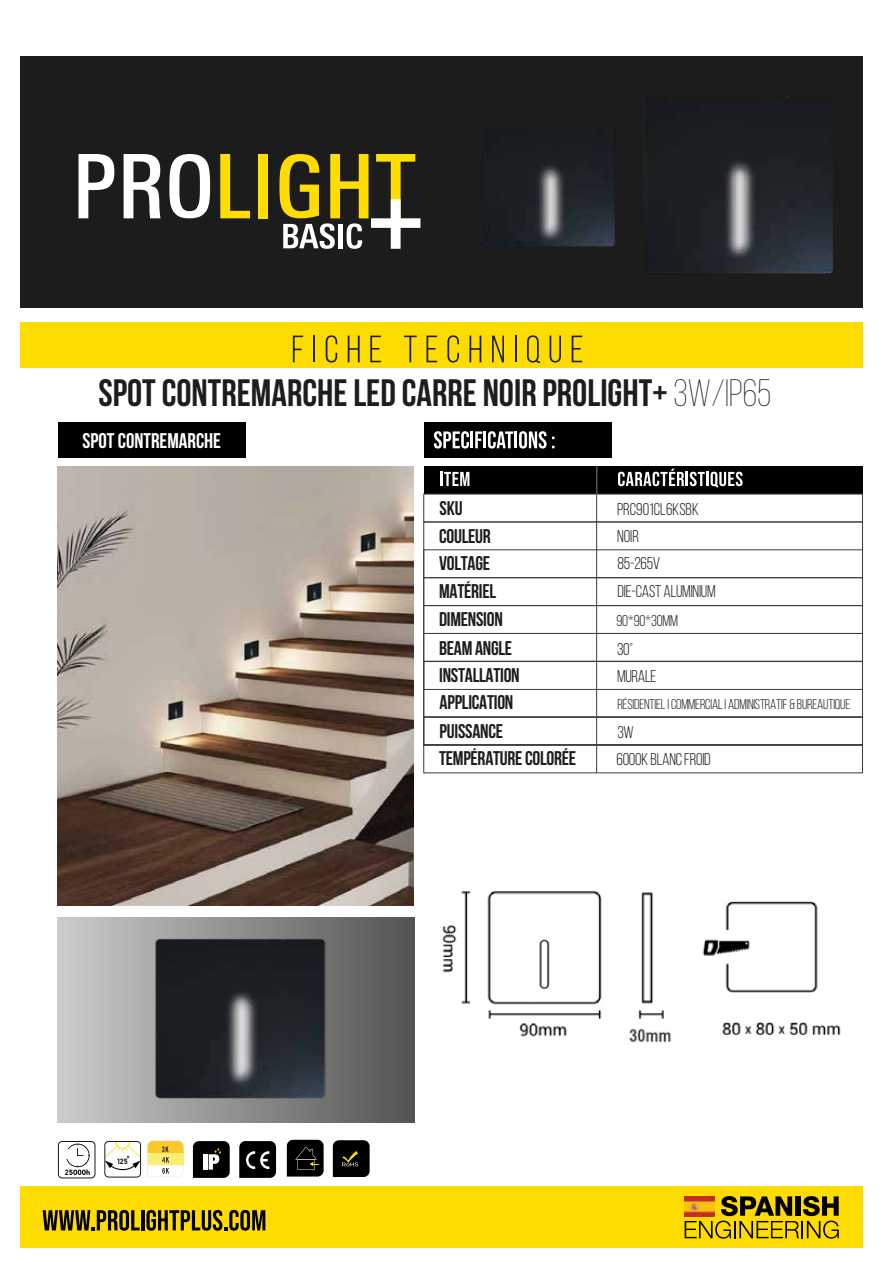
<style>
.page{position:relative;width:893px;height:1263px;background:#fff}
.page>*{position:absolute;margin:0;border:0;box-sizing:border-box;transform-origin:0 0}
.t1{font:700 38.1px "Bebas Neue";color:#1d1d1b}
.t2{font:700 21.3px "Bebas Neue";color:#fff}
.t3{font:700 19.8px/27.8px "Bebas Neue";letter-spacing:-.015em;color:#1d1d1b}
.t4{font:16.95px/27.6px "Bebas Neue";letter-spacing:-.015em;color:#1d1d1b}
.t5{font:15.6px "Bebas Neue";letter-spacing:-.015em;color:#1d1d1b}
.t6{font:14.1px "Bebas Neue";letter-spacing:-.015em;color:#1d1d1b}
.t7{font:7.5px "Bahnschrift";color:#1d1d1b}
.s1{font-weight:300}
</style>
<div class="page">
<div style="left:20px;top:56px;width:842px;height:252px;background:#1c1c1c"></div>
<div style="left:20px;top:323px;width:842px;height:45px;background:#ffdc00"></div>
<svg style="left:293px;top:336px;width:10px;height:26px"></svg>
<hr style="left:313px;top:336px;width:2px;height:26px;background:#1d1d1b">
<svg style="left:326px;top:335px;width:11px;height:28px"></svg>
<svg style="left:348px;top:336px;width:12px;height:26px"></svg>
<svg style="left:370px;top:336px;width:11px;height:26px"></svg>
<svg style="left:404px;top:336px;width:13px;height:26px"></svg>
<svg style="left:426px;top:336px;width:11px;height:26px"></svg>
<svg style="left:447px;top:335px;width:12px;height:28px"></svg>
<svg style="left:469px;top:336px;width:12px;height:26px"></svg>
<svg style="left:492px;top:336px;width:12px;height:26px"></svg>
<svg style="left:515px;top:336px;width:1px;height:26px"></svg>
<svg style="left:527px;top:335px;width:13px;height:28px"></svg>
<svg style="left:550px;top:336px;width:11px;height:27px"></svg>
<svg style="left:79px;top:154px;width:35px;height:64px"></svg>
<svg style="left:124px;top:154px;width:37px;height:64px"></svg>
<svg style="left:169px;top:154px;width:41px;height:64px"></svg>
<svg style="left:220px;top:154px;width:30px;height:64px"></svg>
<div style="left:258px;top:154px;width:10px;height:64px;background:#fd0"></div>
<div style="left:424px;top:423px;width:188px;height:35px;background:#000"></div>
<svg style="left:434px;top:431px;width:48px;height:17px"></svg>
<hr style="left:483px;top:431px;width:3px;height:17px;background:#fff">
<svg style="left:488px;top:431px;width:66px;height:17px"></svg>
<div style="left:58px;top:423px;width:188px;height:35px;background:#000"></div>
<div style="left:424px;top:466px;width:438px;height:28px;background:#000"></div>
<div style="left:424px;top:577px;width:439px;height:29px;border:1px solid #3c3c3b"></div>
<div style="left:424px;top:633px;width:439px;height:28px;border:1px solid #3c3c3b"></div>
<div style="left:424px;top:494px;width:439px;height:28px;border:1px solid #3c3c3b"></div>
<div style="left:424px;top:550px;width:439px;height:28px;border:1px solid #3c3c3b"></div>
<div style="left:424px;top:661px;width:439px;height:56px;border:1px solid #3c3c3b"></div>
<div style="left:424px;top:745px;width:439px;height:28px;border:1px solid #3c3c3b"></div>
<div style="left:424px;top:661px;width:439px;height:29px;border:1px solid #3c3c3b"></div>
<div style="left:424px;top:717px;width:439px;height:28px;border:1px solid #3c3c3b"></div>
<hr style="left:440px;top:472px;width:3px;height:14px;background:#fff">
<svg style="left:444px;top:472px;width:25px;height:14px"></svg>
<svg style="left:618px;top:469px;width:125px;height:18px"></svg>
<div style="left:424px;top:522px;width:439px;height:223px;border:1px solid #3c3c3b"></div>
<div style="left:20px;top:1186px;width:842px;height:62px;background:#ffdc00"></div>
<svg style="left:685px;top:1196px;width:154px;height:42px"></svg>
<svg style="left:43px;top:1210px;width:97px;height:21px"></svg>
<hr style="left:141px;top:1210px;width:3px;height:20px;background:#000">
<svg style="left:146px;top:1210px;width:119px;height:21px"></svg>
<svg style="left:58px;top:1141px;width:23px;height:37px"></svg>
<svg style="left:58px;top:917px;width:357px;height:205px;background:#9b9b9a"></svg>
<svg style="left:279px;top:154px;width:141px;height:95px"></svg>
<img style="left:58px;top:466px;width:355px;height:440px">
<hr style="left:596px;top:466px;width:1px;height:307px;background:#3c3c3b">
<img style="left:562px;top:56px;width:301px;height:308px">
<img style="left:81px;top:860px;width:319px;height:319px">
<img style="left:485px;top:64px;width:187px;height:245px">
<img style="left:180px;top:944px;width:124px;height:189px">
<img style="left:678px;top:113px;width:123px;height:192px">
<img style="left:491px;top:117px;width:120px;height:172px">
<img style="left:442px;top:891px;width:399px;height:152px">
<h1 class="t1" style="left:99px;top:371px;width:674px">SPOT CONTREMARCHE LED CARRE NOIR PROLIGHT+ <span class="s1">3W/IP65</span></h1>
<p class="t2" style="left:83px;top:429px;width:140px">SPOT CONTREMARCHE</p>
<p class="t3" style="left:440px;top:494px;width:24px">SKU</p>
<p class="t3" style="left:439px;top:522px;width:53px">COULEUR</p>
<p class="t3" style="left:439px;top:577px;width:59px">MATÉRIEL</p>
<p class="t3" style="left:439px;top:549px;width:53px">VOLTAGE</p>
<p class="t3" style="left:439px;top:604px;width:75px;line-height:29.1px">DIMENSION<br>BEAM ANGLE</p>
<p class="t3" style="left:439px;top:661px;width:139px">INSTALLATION<br>APPLICATION<br>PUISSANCE<br>TEMPÉRATURE COLORÉE</p>
<p class="t4" style="left:617px;top:495px;width:100px">PRC901CL6KSBK<br>NOIR<br>85-265V<br>DIE-CAST ALUMINIUM</p>
<p class="t5" style="left:616px;top:613px;width:63px">90*90*30MM</p>
<p class="t4" style="left:617px;top:635px;width:41px;line-height:27px">30°<br>MURALE</p>
<p class="t6" style="left:617px;top:696px;width:235px">RÉSIDENTIEL I COMMERCIAL I ADMINISTRATIF &amp; BUREAUTIQUE</p>
<p class="t4" style="left:616px;top:718px;width:96px">3W<br>6000K BLANC FROID</p>
<p class="t7" style="left:65px;top:1167px;width:5px">2</p>
<p class="t7" style="left:117px;top:1157px;width:12px">125</p>
</div>
